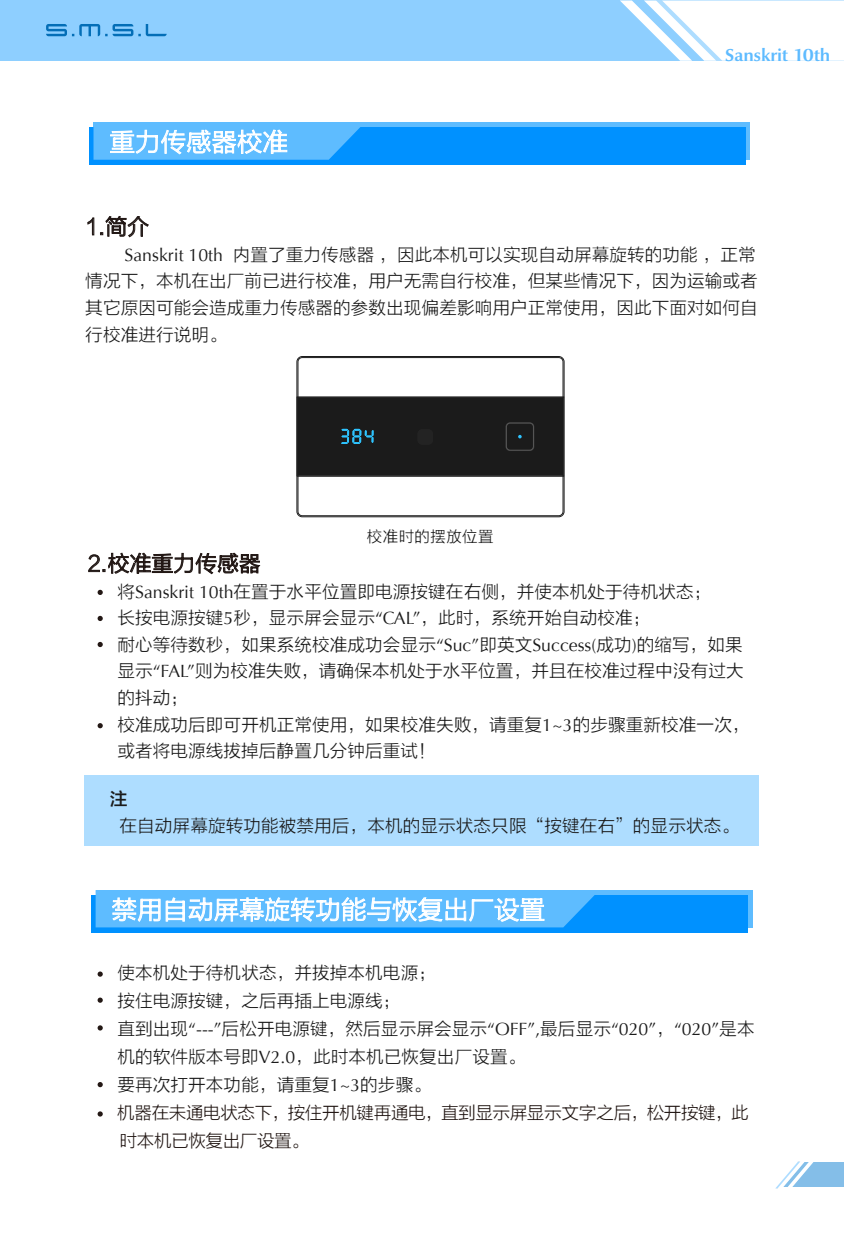
<style>
.page{position:relative;width:844px;height:1241px;background:#fff}
.page>*{position:absolute;margin:0;border:0;box-sizing:border-box;transform-origin:0 0}
.t1{font:25.55px "FZLTXHK";color:#fff}
.t2{font:21.7px "FZLTXHK";color:#1b1b1b}
.t3{font:17.85px/26.6px "FZLTXHK";color:#1b1b1b}
.t4{font:17.85px "FZLTZHK GBK1 0";color:#1b1b1b}
.t5{font:700 17.5px "Optima Nova LT";color:#5ebbff}
.t6{font:15.4px "FZLTXHK";letter-spacing:.025em;color:#1b1b1b}
.s1{font-family:"Optima"}
.s2{color:#231815}
</style>
<div class="page">
<div style="left:85px;top:775px;width:674px;height:71px;background:#aeddff"></div>
<div style="left:93px;top:122px;width:657px;height:38px;background:#5ebcff"></div>
<div style="left:89px;top:127px;width:657px;height:37px;background:#0091ff"></div>
<div style="left:0;top:0;width:843px;height:60px;background:#8ecfff"></div>
<svg style="left:619px;top:0;width:224px;height:61px"></svg>
<svg style="left:46px;top:24px;width:121px;height:12px"></svg>
<div style="left:735px;top:1162px;width:108px;height:24px;background:#84bee8"></div>
<svg style="left:735px;top:1161px;width:78px;height:26px"></svg>
<svg style="left:93px;top:127px;width:267px;height:33px;background:#78c6ff"></svg>
<div style="left:296px;top:396px;width:268px;height:80px;background:#1b1b1b;border:1px solid #393939"></div>
<div style="left:417px;top:428px;width:16px;height:17px;background:#232323;border-radius:5px"></div>
<div style="left:417px;top:428px;width:16px;height:17px;border:1px solid #1b1b1b;border-radius:5px"></div>
<div style="left:298px;top:357px;width:265px;height:159px;border:1px solid #1b1b1b;border-radius:4px"></div>
<hr style="left:297px;top:396px;width:267px;height:1px;background:#1b1b1b">
<hr style="left:297px;top:475px;width:267px;height:1px;background:#1b1b1b">
<div style="left:506px;top:422px;width:27px;height:28px;border:1px solid #585858;border-radius:4px"></div>
<svg style="left:341px;top:429px;width:32px;height:15px"></svg>
<svg style="left:87px;top:217px;width:7px;height:18px"></svg>
<svg style="left:100px;top:216px;width:49px;height:22px"></svg>
<svg style="left:88px;top:552px;width:173px;height:22px"></svg>
<svg style="left:98px;top:589px;width:5px;height:6px"></svg>
<svg style="left:98px;top:615px;width:5px;height:6px"></svg>
<svg style="left:98px;top:641px;width:5px;height:6px"></svg>
<svg style="left:98px;top:723px;width:5px;height:5px"></svg>
<svg style="left:98px;top:971px;width:5px;height:5px"></svg>
<svg style="left:98px;top:997px;width:5px;height:5px"></svg>
<svg style="left:98px;top:1025px;width:5px;height:5px"></svg>
<svg style="left:98px;top:1082px;width:5px;height:4px"></svg>
<svg style="left:98px;top:1111px;width:5px;height:5px"></svg>
<div style="left:96px;top:889px;width:656px;height:38px;background:#5ebcff"></div>
<div style="left:91px;top:894px;width:657px;height:38px;background:#0091ff"></div>
<svg style="left:96px;top:889px;width:503px;height:38px;background:#81caff"></svg>
<h1 class="t1" style="left:109px;top:128px;width:180px">重力传感器校准</h1>
<p class="t5" style="left:725px;top:45px;width:107px">Sanskrit 10th</p>
<p class="t2" style="left:85px;top:215px;width:65px">1.简介</p>
<p class="t3" style="left:85px;top:242px;width:674px;text-align:justify;text-indent:39px"><span class="s1">Sanskrit 10th</span> 内置了重力传感器 ，因此本机可以实现自动屏幕旋转的功能 ，正常情况下，本机在出厂前已进行校准，用户无需自行校准，但某些情况下，因为运输或者其它原因可能会造成重力传感器的参数出现偏差影响用户正常使用，因此下面对如何自行校准进行说明。</p>
<p class="t6" style="left:367px;top:527px;width:128px">校准时的摆放位置</p>
<p class="t2" style="left:88px;top:551px;width:174px">2.校准重力传感器</p>
<p class="t3" style="left:117px;top:578px;width:633px">将<span class="s1">Sanskrit 10th</span>在置于水平位置即电源按键在右侧，并使本机处于待机状态；<br>长按电源按键<span class="s1">5</span>秒，显示屏会显示<span class="s1">“CAL”</span>，此时，系统开始自动校准；<br>耐心等待数秒，如果系统校准成功会显示<span class="s1">“Suc”</span>即英文<span class="s1">Success(</span>成功<span class="s1">)</span>的缩写，如果显示<span class="s1">“FAL”</span>则为校准失败，请确保本机处于水平位置，并且在校准过程中没有过大的抖动；<br>校准成功后即可开机正常使用，如果校准失败，请重复<span class="s1">1~3</span>的步骤重新校准一次，或者将电源线拔掉后静置几分钟后重试！</p>
<p class="t4" style="left:110px;top:789px;width:19px">注</p>
<p class="t3" style="left:119px;top:812px;width:621px">在自动屏幕旋转功能被禁用后，本机的显示状态只限“按键在右”的显示状态。</p>
<h1 class="t1" style="left:112px;top:895px;width:435px">禁用自动屏幕旋转功能与恢复出厂设置</h1>
<p class="t3" style="left:117px;top:959px;width:638px;line-height:28px">使本机处于待机状态，并拔掉本机电源；<br>按住电源按键，之后再插上电源线；<br>直到出现<span class="s1">“---”</span>后松开电源键，然后显示屏会显示<span class="s1">“OFF”,</span>最后显示<span class="s1">“020”</span>，<span class="s1">“020”</span>是本机的软件版本号即<span class="s1">V2.0</span>，此时本机已恢复出厂设置。<br>要再次打开本功能，请重复<span class="s1">1~3</span>的步骤。<br><span class="s2">机器在未通电状态下，按住开机键再通电，直到显示屏显示文字之后，松开按键，此时本机已恢复出厂设置。</span></p>
</div>
